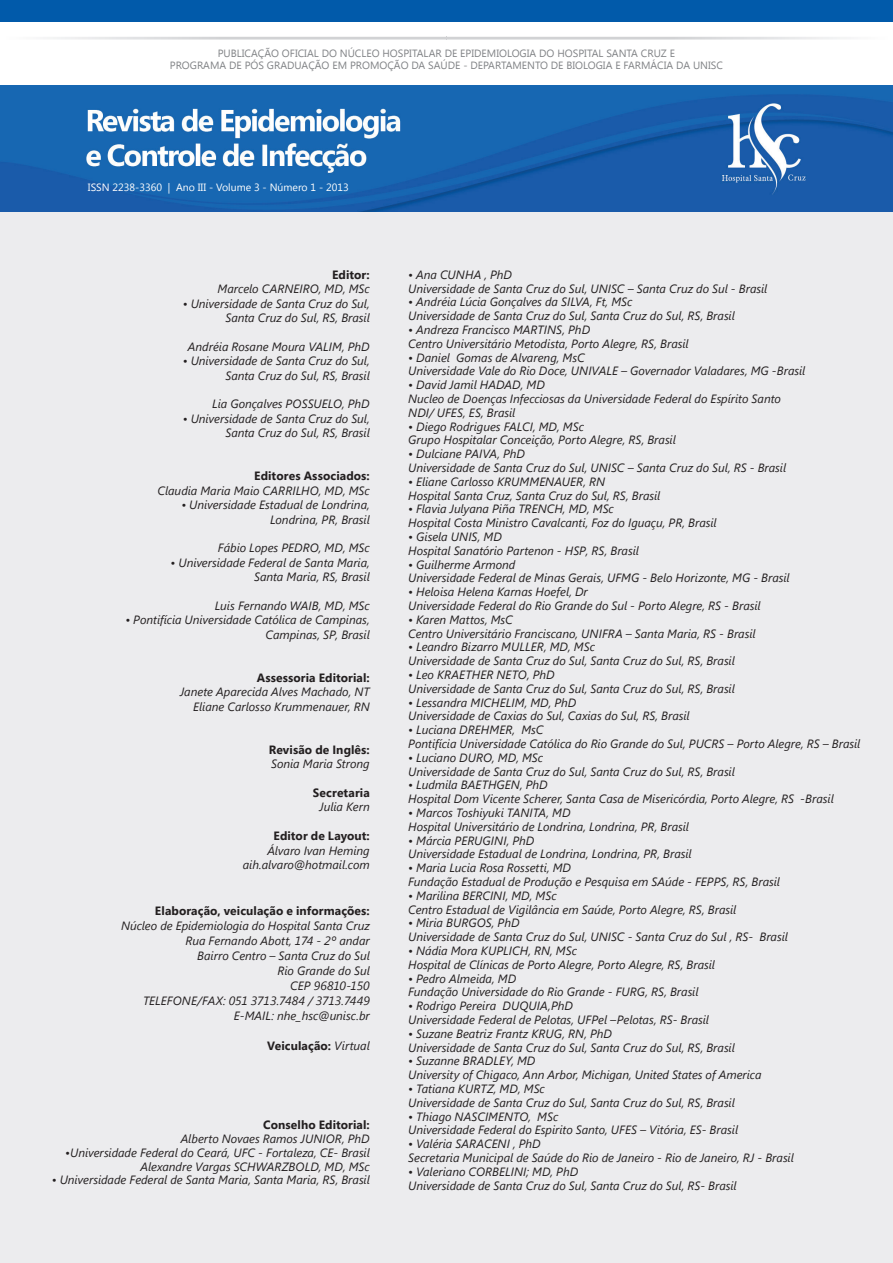
<style>
.page{position:relative;width:893px;height:1263px;background:#fff}
.page>*{position:absolute;margin:0;border:0;box-sizing:border-box;transform-origin:0 0}
.t1{font:italic 12px/13.8px "Segoe UI";color:#231f20}
.t2{font:700 12px "Segoe UI";letter-spacing:.005em;color:#231f20}
.t3{font:10.5px/12.6px "Segoe UI";color:#808285;text-align:center}
.t4{font:10.5px "Segoe UI";color:#fff}
.s1{font-weight:400;font-style:italic}
</style>
<div class="page">
<svg style="left:47px;top:37px;width:800px;height:3px;background:#dedfe0"></svg>
<img style="left:0;top:85px;width:893px;height:127px">
<div style="left:0;top:0;width:893px;height:21px;background:#015aaa"></div>
<div style="left:0;top:212px;width:893px;height:1051px;background:#ececee"></div>
<p class="t3" style="left:170px;top:46px;width:555px">PUBLICAÇÃO OFICIAL DO NÚCLEO HOSPITALAR DE EPIDEMIOLOGIA DO HOSPITAL SANTA CRUZ E<br>PROGRAMA DE PÓS GRADUAÇÃO EM PROMOÇÃO DA SAÚDE - DEPARTAMENTO DE BIOLOGIA E FARMÁCIA DA UNISC</p>
<p class="t4" style="left:88px;top:179px;width:262px">ISSN 2238-3360 | Ano III - Volume 3 - Número 1 - 2013</p>
<p class="t2" style="left:332px;top:266px;width:39px">Editor:</p>
<p class="t1" style="left:218px;top:281px;width:154px">Marcelo CARNEIRO, MD, MSc</p>
<p class="t1" style="left:183px;top:296px;width:189px;line-height:14.4px;text-align:right">• Universidade de Santa Cruz do Sul,<br>Santa Cruz do Sul, RS, Brasil</p>
<p class="t1" style="left:188px;top:339px;width:183px">Andréia Rosane Moura VALIM, PhD</p>
<p class="t1" style="left:183px;top:353px;width:189px;line-height:14.4px;text-align:right">• Universidade de Santa Cruz do Sul,<br>Santa Cruz do Sul, RS, Brasil</p>
<p class="t1" style="left:212px;top:397px;width:159px">Lia Gonçalves POSSUELO, PhD</p>
<p class="t1" style="left:183px;top:411px;width:189px;line-height:14.4px;text-align:right">• Universidade de Santa Cruz do Sul,<br>Santa Cruz do Sul, RS, Brasil</p>
<p class="t2" style="left:254px;top:468px;width:117px">Editores Associados:</p>
<p class="t1" style="left:158px;top:483px;width:214px">Claudia Maria Maio CARRILHO, MD, MSc</p>
<p class="t1" style="left:181px;top:497px;width:190px;line-height:14.4px;text-align:right">• Universidade Estadual de Londrina,<br>Londrina, PR, Brasil</p>
<p class="t1" style="left:218px;top:541px;width:153px">Fábio Lopes PEDRO, MD, MSc</p>
<p class="t1" style="left:171px;top:555px;width:201px;line-height:14.4px;text-align:right">• Universidade Federal de Santa Maria,<br>Santa Maria, RS, Brasil</p>
<p class="t1" style="left:215px;top:598px;width:157px">Luis Fernando WAIB, MD, MSc</p>
<p class="t1" style="left:125px;top:612px;width:246px;line-height:14.4px;text-align:right">• Pontifícia Universidade Católica de Campinas,<br>Campinas, SP, Brasil</p>
<p class="t2" style="left:257px;top:669px;width:115px">Assessoria Editorial:</p>
<p class="t1" style="left:180px;top:684px;width:191px;line-height:14.2px;text-align:right">Janete Aparecida Alves Machado, NT<br>Eliane Carlosso Krummenauer, RN</p>
<p class="t2" style="left:269px;top:741px;width:102px">Revisão de Inglês:</p>
<p class="t1" style="left:271px;top:756px;width:100px">Sonia Maria Strong</p>
<p class="t2" style="left:313px;top:784px;width:58px">Secretaria</p>
<p class="t1" style="left:320px;top:800px;width:52px">Julia Kern</p>
<p class="t2" style="left:274px;top:827px;width:98px">Editor de Layout:</p>
<p class="t1" style="left:243px;top:843px;width:128px;line-height:14.4px;text-align:right">Álvaro Ivan Heming aih.alvaro@hotmail.com</p>
<p class="t2" style="left:155px;top:902px;width:216px">Elaboração, veiculação e informações:</p>
<p class="t1" style="left:121px;top:917px;width:250px;line-height:15px;text-align:right">Núcleo de Epidemiologia do Hospital Santa Cruz<br>Rua Fernando Abott, 174 - 2º andar<br>Bairro Centro – Santa Cruz do Sul<br>Rio Grande do Sul<br>CEP 96810-150<br>TELEFONE/FAX: 051 3713.7484 / 3713.7449<br>E-MAIL: nhe_hsc@unisc.br</p>
<p class="t2" style="left:267px;top:1037px;width:104px">Veiculação: <span class="s1">Virtual</span></p>
<p class="t2" style="left:263px;top:1116px;width:108px">Conselho Editorial:</p>
<p class="t1" style="left:181px;top:1131px;width:191px">Alberto Novaes Ramos JUNIOR, PhD</p>
<p class="t1" style="left:65px;top:1145px;width:306px;text-align:right">•Universidade Federal do Ceará, UFC - Fortaleza, CE- Brasil<br>Alexandre Vargas SCHWARZBOLD, MD, MSc</p>
<p class="t1" style="left:52px;top:1173px;width:320px">• Universidade Federal de Santa Maria, Santa Maria, RS, Brasil</p>
<p class="t1" style="left:408px;top:267px;width:361px">• Ana CUNHA , PhD<br>Universidade de Santa Cruz do Sul, UNISC – Santa Cruz do Sul - Brasil</p>
<p class="t1" style="left:408px;top:295px;width:328px">• Andréia Lúcia Gonçalves da SILVA, Ft, MSc<br>Universidade de Santa Cruz do Sul, Santa Cruz do Sul, RS, Brasil</p>
<p class="t1" style="left:408px;top:322px;width:282px">• Andreza Francisco MARTINS, PhD<br>Centro Universitário Metodista, Porto Alegre, RS, Brasil</p>
<p class="t1" style="left:408px;top:350px;width:399px">• Daniel Gomas de Alvareng, MsC<br>Universidade Vale do Rio Doce, UNIVALE – Governador Valadares, MG -Brasil</p>
<p class="t1" style="left:408px;top:377px;width:374px">• David Jamil HADAD, MD<br>Nucleo de Doenças Infecciosas da Universidade Federal do Espírito Santo<br>NDI/ UFES, ES, Brasil</p>
<p class="t1" style="left:408px;top:419px;width:269px">• Diego Rodrigues FALCI, MD, MSc<br>Grupo Hospitalar Conceição, Porto Alegre, RS, Brasil</p>
<p class="t1" style="left:408px;top:446px;width:379px">• Dulciane PAIVA, PhD<br>Universidade de Santa Cruz do Sul, UNISC – Santa Cruz do Sul, RS - Brasil</p>
<p class="t1" style="left:408px;top:474px;width:254px">• Eliane Carlosso KRUMMENAUER, RN<br>Hospital Santa Cruz, Santa Cruz do Sul, RS, Brasil</p>
<p class="t1" style="left:408px;top:502px;width:310px">• Flavia Julyana Piña TRENCH, MD, MSc<br>Hospital Costa Ministro Cavalcanti, Foz do Iguaçu, PR, Brasil</p>
<p class="t1" style="left:408px;top:529px;width:232px">• Gisela UNIS, MD<br>Hospital Sanatório Partenon - HSP, RS, Brasil</p>
<p class="t1" style="left:408px;top:557px;width:383px">• Guilherme Armond<br>Universidade Federal de Minas Gerais, UFMG - Belo Horizonte, MG - Brasil</p>
<p class="t1" style="left:408px;top:584px;width:354px">• Heloisa Helena Karnas Hoefel, Dr<br>Universidade Federal do Rio Grande do Sul - Porto Alegre, RS - Brasil</p>
<p class="t1" style="left:408px;top:612px;width:349px">• Karen Mattos, MsC<br>Centro Universitário Franciscano, UNIFRA – Santa Maria, RS - Brasil</p>
<p class="t1" style="left:408px;top:640px;width:328px">• Leandro Bizarro MULLER, MD, MSc<br>Universidade de Santa Cruz do Sul, Santa Cruz do Sul, RS, Brasil</p>
<p class="t1" style="left:408px;top:667px;width:328px">• Leo KRAETHER NETO, PhD<br>Universidade de Santa Cruz do Sul, Santa Cruz do Sul, RS, Brasil</p>
<p class="t1" style="left:408px;top:695px;width:283px">• Lessandra MICHELIM, MD, PhD<br>Universidade de Caxias do Sul, Caxias do Sul, RS, Brasil</p>
<p class="t1" style="left:408px;top:722px;width:454px">• Luciana DREHMER, MsC<br>Pontifícia Universidade Católica do Rio Grande do Sul, PUCRS – Porto Alegre, RS – Brasil</p>
<p class="t1" style="left:408px;top:750px;width:328px">• Luciano DURO, MD, MSc<br>Universidade de Santa Cruz do Sul, Santa Cruz do Sul, RS, Brasil</p>
<p class="t1" style="left:408px;top:778px;width:427px">• Ludmila BAETHGEN, PhD<br>Hospital Dom Vicente Scherer, Santa Casa de Misericórdia, Porto Alegre, RS -Brasil</p>
<p class="t1" style="left:408px;top:805px;width:282px">• Marcos Toshiyuki TANITA, MD<br>Hospital Universitário de Londrina, Londrina, PR, Brasil</p>
<p class="t1" style="left:408px;top:833px;width:285px">• Márcia PERUGINI, PhD<br>Universidade Estadual de Londrina, Londrina, PR, Brasil</p>
<p class="t1" style="left:408px;top:860px;width:373px">• Maria Lucia Rosa Rossetti, MD<br>Fundação Estadual de Produção e Pesquisa em SAúde - FEPPS, RS, Brasil</p>
<p class="t1" style="left:408px;top:888px;width:330px">• Marilina BERCINI, MD, MSc<br>Centro Estadual de Vigilância em Saúde, Porto Alegre, RS, Brasil</p>
<p class="t1" style="left:408px;top:916px;width:381px">• Miria BURGOS, PhD<br>Universidade de Santa Cruz do Sul, UNISC - Santa Cruz do Sul , RS- Brasil</p>
<p class="t1" style="left:408px;top:943px;width:308px">• Nádia Mora KUPLICH, RN, MSc<br>Hospital de Clínicas de Porto Alegre, Porto Alegre, RS, Brasil</p>
<p class="t1" style="left:408px;top:971px;width:292px">• Pedro Almeida, MD<br>Fundação Universidade do Rio Grande - FURG, RS, Brasil</p>
<p class="t1" style="left:408px;top:998px;width:302px">• Rodrigo Pereira DUQUIA,PhD<br>Universidade Federal de Pelotas, UFPel –Pelotas, RS- Brasil</p>
<p class="t1" style="left:408px;top:1026px;width:328px">• Suzane Beatriz Frantz KRUG, RN, PhD<br>Universidade de Santa Cruz do Sul, Santa Cruz do Sul, RS, Brasil</p>
<p class="t1" style="left:408px;top:1054px;width:355px">• Suzanne BRADLEY, MD<br>University of Chigaco, Ann Arbor, Michigan, United States of America</p>
<p class="t1" style="left:408px;top:1081px;width:328px">• Tatiana KURTZ, MD, MSc<br>Universidade de Santa Cruz do Sul, Santa Cruz do Sul, RS, Brasil</p>
<p class="t1" style="left:408px;top:1109px;width:331px">• Thiago NASCIMENTO, MSc<br>Universidade Federal do Espirito Santo, UFES – Vitória, ES- Brasil</p>
<p class="t1" style="left:408px;top:1136px;width:387px">• Valéria SARACENI , PhD<br>Secretaria Municipal de Saúde do Rio de Janeiro - Rio de Janeiro, RJ - Brasil</p>
<p class="t1" style="left:408px;top:1164px;width:330px">• Valeriano CORBELINI; MD, PhD<br>Universidade de Santa Cruz do Sul, Santa Cruz do Sul, RS- Brasil</p>
</div>
